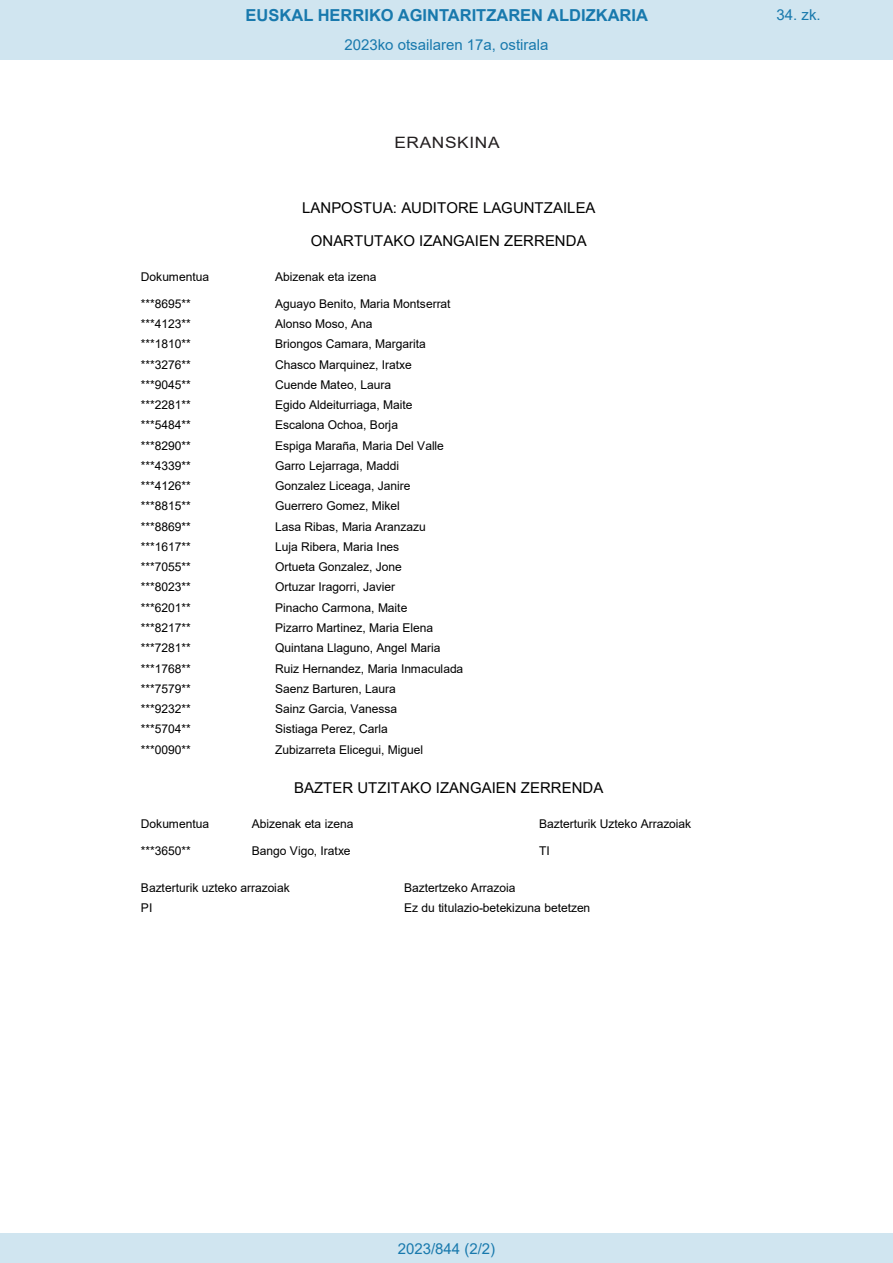
<style>
.page{position:relative;width:893px;height:1263px;background:#fff}
.page>*{position:absolute;margin:0;border:0;box-sizing:border-box;transform-origin:0 0}
.t1{font:700 16.5px "Arial";color:#1879ad}
.BOPVClave{font:15.6px "Arial";letter-spacing:.035em;color:#231f20;scale:1.11 1}
.t2{font:15px "Arial";color:#000}
.Paginacion_Centro{font:15px "Arial";color:#1879ad}
.t3{font:12px "Arial";letter-spacing:-.005em;color:#000}
</style>
<div class="page">
<div style="left:0;top:0;width:893px;height:60px;background:#d0e5f0"></div>
<div style="left:0;top:1233px;width:893px;height:30px;background:#d0e5f0"></div>
<h1 class="t1" style="left:246px;top:3px;width:404px">EUSKAL HERRIKO AGINTARITZAREN ALDIZKARIA</h1>
<p class="Paginacion_Centro" style="left:344px;top:35px;width:206px">2023ko otsailaren 17a, ostirala</p>
<p class="BOPVClave" style="left:394px;top:132px;width:96px">ERANSKINA</p>
<p class="t2" style="left:302px;top:197px;width:295px">LANPOSTUA: AUDITORE LAGUNTZAILEA</p>
<p class="t2" style="left:311px;top:231px;width:277px">ONARTUTAKO IZANGAIEN ZERRENDA</p>
<p class="t3" style="left:141px;top:268px;width:70px">Dokumentua</p>
<p class="t3" style="left:275px;top:268px;width:103px">Abizenak eta izena</p>
<p class="t3" style="left:141px;top:295px;width:52px">***8695**</p>
<p class="t3" style="left:275px;top:295px;width:177px">Aguayo Benito, Maria Montserrat</p>
<p class="t3" style="left:141px;top:316px;width:52px">***4123**</p>
<p class="t3" style="left:275px;top:316px;width:99px">Alonso Moso, Ana</p>
<p class="t3" style="left:141px;top:336px;width:52px">***1810**</p>
<p class="t3" style="left:275px;top:336px;width:152px">Briongos Camara, Margarita</p>
<p class="t3" style="left:141px;top:356px;width:52px">***3276**</p>
<p class="t3" style="left:275px;top:356px;width:138px">Chasco Marquinez, Iratxe</p>
<p class="t3" style="left:141px;top:376px;width:52px">***9045**</p>
<p class="t3" style="left:275px;top:376px;width:118px">Cuende Mateo, Laura</p>
<p class="t3" style="left:141px;top:397px;width:52px">***2281**</p>
<p class="t3" style="left:275px;top:397px;width:139px">Egido Aldeiturriaga, Maite</p>
<p class="t3" style="left:141px;top:417px;width:52px">***5484**</p>
<p class="t3" style="left:275px;top:417px;width:124px">Escalona Ochoa, Borja</p>
<p class="t3" style="left:141px;top:437px;width:52px">***8290**</p>
<p class="t3" style="left:275px;top:437px;width:170px">Espiga Maraña, Maria Del Valle</p>
<p class="t3" style="left:141px;top:457px;width:52px">***4339**</p>
<p class="t3" style="left:275px;top:457px;width:125px">Garro Lejarraga, Maddi</p>
<p class="t3" style="left:141px;top:478px;width:52px">***4126**</p>
<p class="t3" style="left:275px;top:478px;width:137px">Gonzalez Liceaga, Janire</p>
<p class="t3" style="left:141px;top:498px;width:52px">***8815**</p>
<p class="t3" style="left:275px;top:498px;width:126px">Guerrero Gomez, Mikel</p>
<p class="t3" style="left:141px;top:518px;width:52px">***8869**</p>
<p class="t3" style="left:275px;top:518px;width:152px">Lasa Ribas, Maria Aranzazu</p>
<p class="t3" style="left:141px;top:538px;width:52px">***1617**</p>
<p class="t3" style="left:275px;top:538px;width:126px">Luja Ribera, Maria Ines</p>
<p class="t3" style="left:141px;top:559px;width:52px">***7055**</p>
<p class="t3" style="left:275px;top:559px;width:128px">Ortueta Gonzalez, Jone</p>
<p class="t3" style="left:141px;top:579px;width:52px">***8023**</p>
<p class="t3" style="left:275px;top:579px;width:122px">Ortuzar Iragorri, Javier</p>
<p class="t3" style="left:141px;top:599px;width:52px">***6201**</p>
<p class="t3" style="left:275px;top:599px;width:134px">Pinacho Carmona, Maite</p>
<p class="t3" style="left:141px;top:619px;width:52px">***8217**</p>
<p class="t3" style="left:275px;top:619px;width:160px">Pizarro Martinez, Maria Elena</p>
<p class="t3" style="left:141px;top:640px;width:52px">***7281**</p>
<p class="t3" style="left:275px;top:640px;width:167px">Quintana Llaguno, Angel Maria</p>
<p class="t3" style="left:141px;top:660px;width:52px">***1768**</p>
<p class="t3" style="left:275px;top:660px;width:190px">Ruiz Hernandez, Maria Inmaculada</p>
<p class="t3" style="left:141px;top:680px;width:52px">***7579**</p>
<p class="t3" style="left:275px;top:680px;width:122px">Saenz Barturen, Laura</p>
<p class="t3" style="left:141px;top:700px;width:52px">***9232**</p>
<p class="t3" style="left:275px;top:700px;width:124px">Sainz Garcia, Vanessa</p>
<p class="t3" style="left:141px;top:721px;width:52px">***5704**</p>
<p class="t3" style="left:275px;top:721px;width:114px">Sistiaga Perez, Carla</p>
<p class="t3" style="left:141px;top:741px;width:52px">***0090**</p>
<p class="t3" style="left:275px;top:741px;width:150px">Zubizarreta Elicegui, Miguel</p>
<p class="t2" style="left:294px;top:778px;width:311px">BAZTER UTZITAKO IZANGAIEN ZERRENDA</p>
<p class="t3" style="left:141px;top:815px;width:70px">Dokumentua</p>
<p class="t3" style="left:252px;top:815px;width:103px">Abizenak eta izena</p>
<p class="t3" style="left:539px;top:815px;width:154px">Bazterturik Uzteko Arrazoiak</p>
<p class="t3" style="left:141px;top:842px;width:52px">***3650**</p>
<p class="t3" style="left:252px;top:842px;width:100px">Bango Vigo, Iratxe</p>
<p class="t3" style="left:539px;top:842px;width:12px">TI</p>
<p class="t3" style="left:141px;top:880px;width:150px">Bazterturik uzteko arrazoiak</p>
<p class="t3" style="left:404px;top:880px;width:113px">Baztertzeko Arrazoia</p>
<p class="t3" style="left:141px;top:900px;width:13px">PI</p>
<p class="t3" style="left:404px;top:900px;width:188px">Ez du titulazio-betekizuna betetzen</p>
<p class="Paginacion_Centro" style="left:776px;top:5px;width:46px">34. zk.</p>
<p class="Paginacion_Centro" style="left:398px;top:1238px;width:99px">2023/844 (2/2)</p>
</div>
